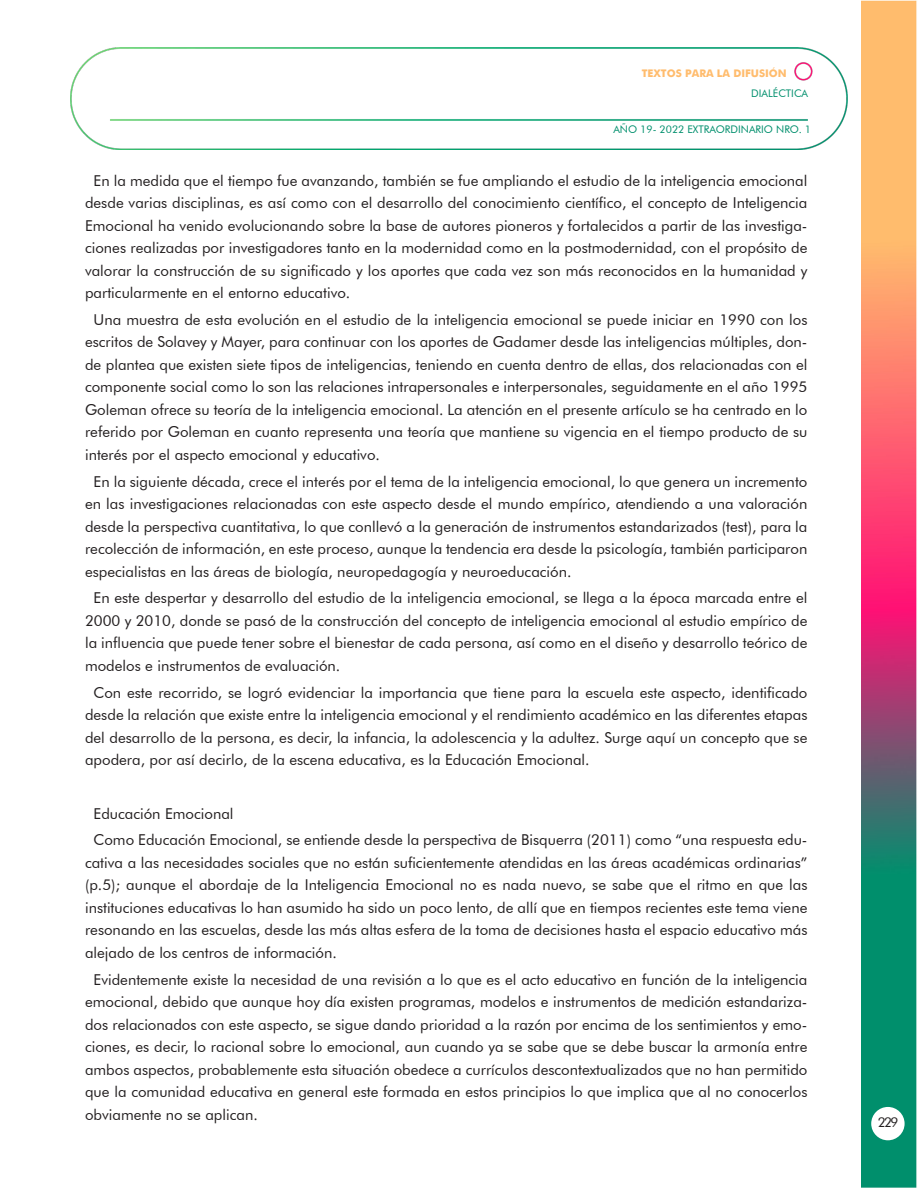
<style>
.page{position:relative;width:918px;height:1188px;background:#fff}
.page>*{position:absolute;margin:0;border:0;box-sizing:border-box;transform-origin:0 0}
.t1{font:15px/22.5px "Futura BT";color:#231f20;text-align:justify}
.t2{font:13.5px "Futura BT";color:#231f20}
.t3{font:10.5px "Futura BT";color:#008f6d}
.t4{font:700 10.5px "Futura";color:#ffbc6d}
</style>
<div class="page">
<img style="left:861px;top:0;width:56px;height:1188px">
<img style="left:71px;top:48px;width:776px;height:102px">
<div style="left:871px;top:1107px;width:34px;height:33px;background:#fff;border-radius:50%"></div>
<p class="t4" style="left:642px;top:66px;width:147px">TEXTOS PARA LA DIFUSIÓN</p>
<p class="t3" style="left:751px;top:87px;width:58px">DIALÉCTICA</p>
<p class="t3" style="left:613px;top:123px;width:199px">AÑO 19- 2022 EXTRAORDINARIO NRO. 1</p>
<p class="t1" style="left:85px;top:169px;width:724px;text-indent:9px">En la medida que el tiempo fue avanzando, también se fue ampliando el estudio de la inteligencia emocional desde varias disciplinas, es así como con el desarrollo del conocimiento científico, el concepto de Inteligencia Emocional ha venido evolucionando sobre la base de autores pioneros y fortalecidos a partir de las investiga&shy;ciones realizadas por investigadores tanto en la modernidad como en la postmodernidad, con el propósito de valorar la construcción de su significado y los aportes que cada vez son más reconocidos en la humanidad y particularmente en el entorno educativo.</p>
<p class="t1" style="left:85px;top:308px;width:724px;text-indent:9px">Una muestra de esta evolución en el estudio de la inteligencia emocional se puede iniciar en 1990 con los escritos de Solavey y Mayer, para continuar con los aportes de Gadamer desde las inteligencias múltiples, don&shy;de plantea que existen siete tipos de inteligencias, teniendo en cuenta dentro de ellas, dos relacionadas con el componente social como lo son las relaciones intrapersonales e interpersonales, seguidamente en el año 1995<br>Goleman ofrece su teoría de la inteligencia emocional. La atención en el presente artículo se ha centrado en lo referido por Goleman en cuanto representa una teoría que mantiene su vigencia en el tiempo producto de su interés por el aspecto emocional y educativo.</p>
<p class="t1" style="left:85px;top:470px;width:724px;text-indent:9px">En la siguiente década, crece el interés por el tema de la inteligencia emocional, lo que genera un incremento en las investigaciones relacionadas con este aspecto desde el mundo empírico, atendiendo a una valoración desde la perspectiva cuantitativa, lo que conllevó a la generación de instrumentos estandarizados (test), para la recolección de información, en este proceso, aunque la tendencia era desde la psicología, también participaron especialistas en las áreas de biología, neuropedagogía y neuroeducación.</p>
<p class="t1" style="left:85px;top:587px;width:724px;text-indent:9px">En este despertar y desarrollo del estudio de la inteligencia emocional, se llega a la época marcada entre el 2000 y 2010, donde se pasó de la construcción del concepto de inteligencia emocional al estudio empírico de la influencia que puede tener sobre el bienestar de cada persona, así como en el diseño y desarrollo teórico de modelos e instrumentos de evaluación.</p>
<p class="t1" style="left:85px;top:681px;width:724px;text-indent:9px">Con este recorrido, se logró evidenciar la importancia que tiene para la escuela este aspecto, identificado desde la relación que existe entre la inteligencia emocional y el rendimiento académico en las diferentes etapas del desarrollo de la persona, es decir, la infancia, la adolescencia y la adultez. Surge aquí un concepto que se apodera, por así decirlo, de la escena educativa, es la Educación Emocional.</p>
<p class="t1" style="left:94px;top:802px;width:142px">Educación Emocional</p>
<p class="t1" style="left:85px;top:829px;width:724px;text-indent:9px">Como Educación Emocional, se entiende desde la perspectiva de Bisquerra (2011) como “una respuesta edu&shy;cativa a las necesidades sociales que no están suficientemente atendidas en las áreas académicas ordinarias” (p.5); aunque el abordaje de la Inteligencia Emocional no es nada nuevo, se sabe que el ritmo en que las instituciones educativas lo han asumido ha sido un poco lento, de allí que en tiempos recientes este tema viene resonando en las escuelas, desde las más altas esfera de la toma de decisiones hasta el espacio educativo más alejado de los centros de información.</p>
<p class="t1" style="left:85px;top:968px;width:724px;text-indent:9px">Evidentemente existe la necesidad de una revisión a lo que es el acto educativo en función de la inteligencia emocional, debido que aunque hoy día existen programas, modelos e instrumentos de medición estandariza&shy;dos relacionados con este aspecto, se sigue dando prioridad a la razón por encima de los sentimientos y emo&shy;ciones, es decir, lo racional sobre lo emocional, aun cuando ya se sabe que se debe buscar la armonía entre ambos aspectos, probablemente esta situación obedece a currículos descontextualizados que no han permitido que la comunidad educativa en general este formada en estos principios lo que implica que al no conocerlos obviamente no se aplican.</p>
<p class="t2" style="left:878px;top:1114px;width:22px">229</p>
</div>
